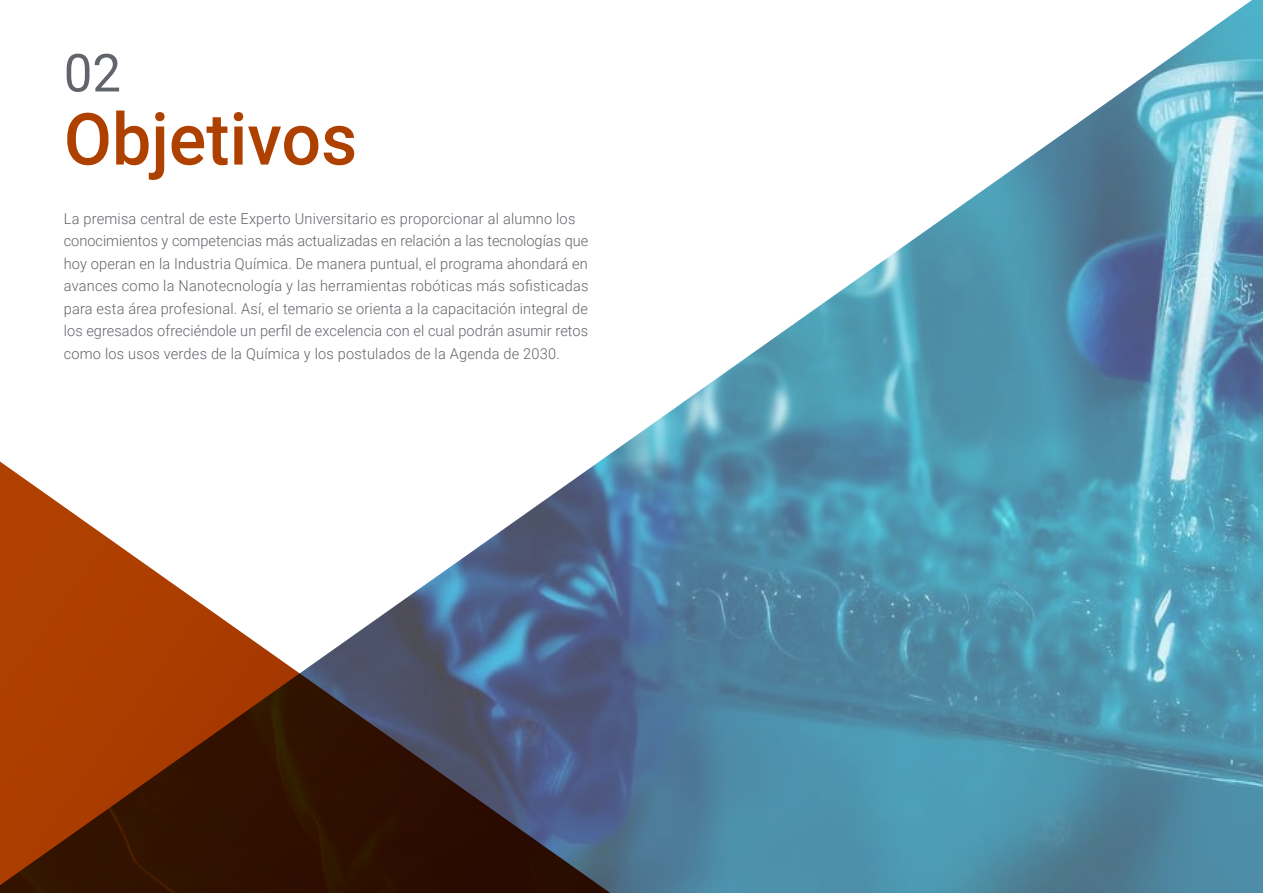
<style>
.page{position:relative;width:1263px;height:893px;background:#fff}
.page>*{position:absolute;margin:0;border:0;box-sizing:border-box;transform-origin:0 0}
.t1{font:500 72px "Roboto";color:#ae4000}
.t2{font:52.5px "Roboto";color:#61646a}
.t3{font:300 15px/22.5px "Roboto";letter-spacing:.015em;color:#61646a}
</style>
<div class="page">
<img style="left:621px;top:0;width:642px;height:893px">
<svg style="left:0;top:446px;width:640px;height:447px"></svg>
<h2 class="t2" style="left:64px;top:36px;width:59px">02</h2>
<h1 class="t1" style="left:64px;top:89px;width:295px">Objetivos</h1>
<p class="t3" style="left:64px;top:207px;width:526px">La premisa central de este Experto Universitario es proporcionar al alumno los conocimientos y competencias más actualizadas en relación a las tecnologías que hoy operan en la Industria Química. De manera puntual, el programa ahondará en avances como la Nanotecnología y las herramientas robóticas más sofisticadas para esta área profesional. Así, el temario se orienta a la capacitación integral de los egresados ofreciéndole un perfil de excelencia con el cual podrán asumir retos como los usos verdes de la Química y los postulados de la Agenda de 2030.</p>
</div>
